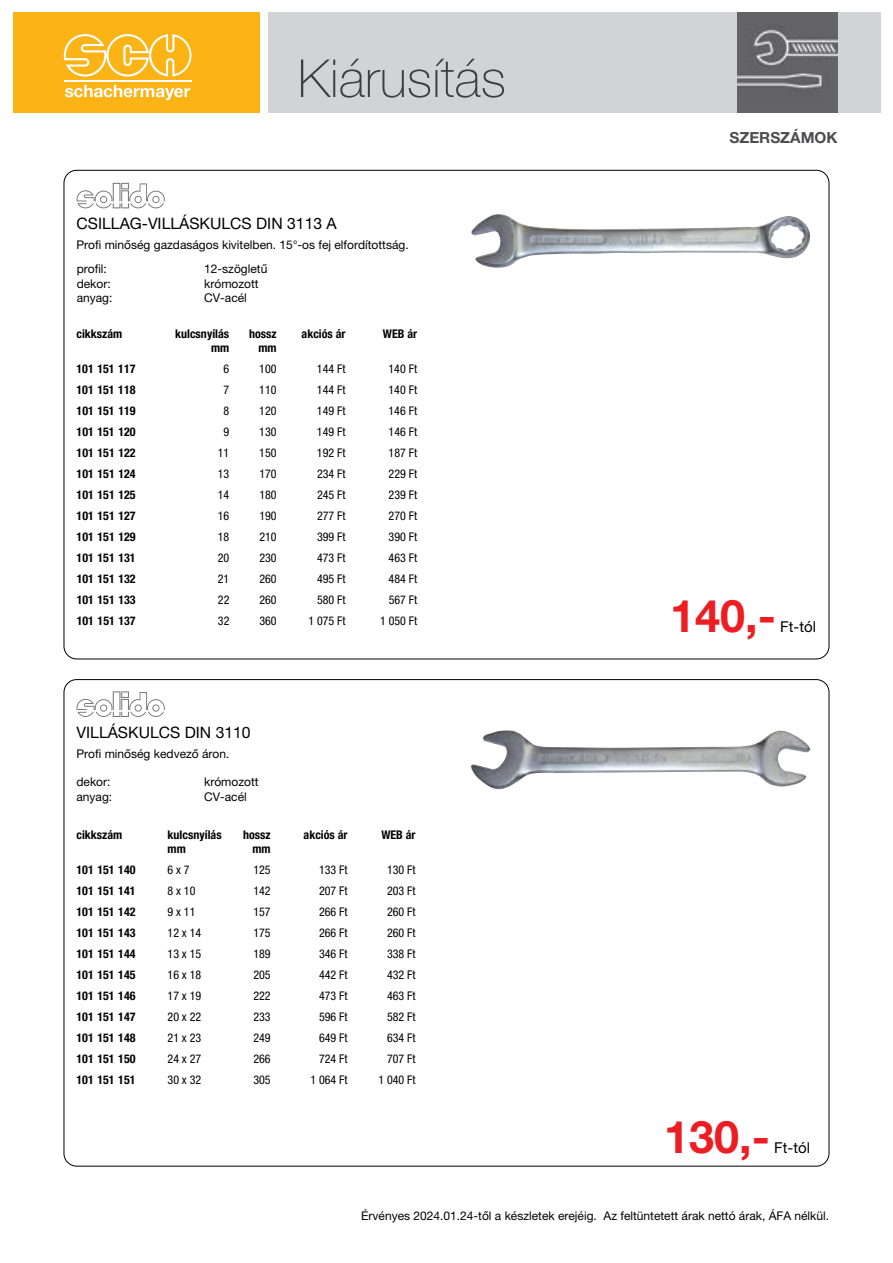
<style>
.page{position:relative;width:893px;height:1263px;background:#fff}
.page>*{position:absolute;margin:0;border:0;box-sizing:border-box;transform-origin:0 0}
.t1{font:100 52.5px "Helvetica Neue LT Pro";color:#4d4d4f}
.t2{font:700 45px "Helvetica Neue LT Pro";color:#ed1d24}
.t3{font:15.75px "Helvetica Neue LT Pro";color:#000}
.t4{font:700 15.3px "Helvetica Neue LT Pro";color:#4d4d4f}
.t5{font:15px "Helvetica Neue LT Pro";color:#000}
.t6{font:condensed 12px "Helvetica Neue LT Pro";color:#000}
.t7{font:700 condensed 12px/14.4px "Helvetica Neue LT Pro";color:#000;text-align:right}
.t8{font:12px "Helvetica Neue LT Pro";color:#000}
</style>
<div class="page">
<svg style="left:77px;top:183px;width:88px;height:25px"></svg>
<img style="left:471px;top:214px;width:339px;height:54px">
<svg style="left:77px;top:691px;width:88px;height:26px"></svg>
<img style="left:471px;top:730px;width:339px;height:60px">
<div style="left:13px;top:13px;width:246px;height:100px;background:#fcb316"></div>
<div style="left:268px;top:13px;width:612px;height:100px;background:#d1d3d4"></div>
<svg style="left:64px;top:34px;width:128px;height:43px"></svg>
<svg style="left:65px;top:85px;width:125px;height:15px"></svg>
<hr style="left:64px;top:81px;width:128px;height:1px;background:#fff">
<img style="left:737px;top:13px;width:100px;height:100px">
<h1 class="t1" style="left:298px;top:48px;width:210px">Kiárusítás</h1>
<h3 class="t3" style="left:77px;top:214px;width:262px">CSILLAG-VILLÁSKULCS DIN 3113 A</h3>
<p class="t8" style="left:77px;top:238px;width:334px">Profi minőség gazdaságos kivitelben. 15°-os fej elfordítottság.</p>
<p class="t8" style="left:77px;top:262px;width:32px">profil:</p>
<p class="t8" style="left:204px;top:262px;width:65px">12-szögletű</p>
<p class="t8" style="left:77px;top:276px;width:36px">dekor:</p>
<p class="t8" style="left:204px;top:276px;width:56px">krómozott</p>
<p class="t8" style="left:77px;top:291px;width:37px">anyag:</p>
<p class="t8" style="left:204px;top:291px;width:44px">CV-acél</p>
<p class="t7" style="left:77px;top:326px;width:47px">cikkszám</p>
<p class="t7" style="left:175px;top:326px;width:56px">kulcsnyílás mm</p>
<p class="t7" style="left:249px;top:326px;width:29px">hossz mm</p>
<p class="t7" style="left:302px;top:326px;width:45px">akciós ár</p>
<p class="t7" style="left:383px;top:326px;width:36px">WEB ár</p>
<p class="t7" style="left:77px;top:361px;width:61px">101 151 117</p>
<p class="t6" style="left:224px;top:362px;width:7px">6</p>
<p class="t6" style="left:259px;top:362px;width:19px">100</p>
<p class="t6" style="left:317px;top:362px;width:30px">144 Ft</p>
<p class="t6" style="left:388px;top:362px;width:30px">140 Ft</p>
<p class="t7" style="left:77px;top:382px;width:61px">101 151 118</p>
<p class="t6" style="left:224px;top:383px;width:7px">7</p>
<p class="t6" style="left:259px;top:383px;width:19px">110</p>
<p class="t6" style="left:317px;top:383px;width:30px">144 Ft</p>
<p class="t6" style="left:389px;top:383px;width:30px">140 Ft</p>
<p class="t7" style="left:77px;top:403px;width:61px">101 151 119</p>
<p class="t6" style="left:224px;top:404px;width:7px">8</p>
<p class="t6" style="left:259px;top:404px;width:19px">120</p>
<p class="t6" style="left:317px;top:404px;width:30px">149 Ft</p>
<p class="t6" style="left:389px;top:404px;width:30px">146 Ft</p>
<p class="t7" style="left:77px;top:424px;width:61px">101 151 120</p>
<p class="t6" style="left:224px;top:425px;width:7px">9</p>
<p class="t6" style="left:259px;top:425px;width:19px">130</p>
<p class="t6" style="left:317px;top:425px;width:30px">149 Ft</p>
<p class="t6" style="left:389px;top:425px;width:30px">146 Ft</p>
<p class="t7" style="left:77px;top:445px;width:61px">101 151 122</p>
<p class="t6" style="left:218px;top:446px;width:13px">11</p>
<p class="t6" style="left:259px;top:446px;width:19px">150</p>
<p class="t6" style="left:317px;top:446px;width:30px">192 Ft</p>
<p class="t6" style="left:389px;top:446px;width:30px">187 Ft</p>
<p class="t7" style="left:77px;top:466px;width:61px">101 151 124</p>
<p class="t6" style="left:218px;top:467px;width:13px">13</p>
<p class="t6" style="left:259px;top:467px;width:19px">170</p>
<p class="t6" style="left:317px;top:467px;width:30px">234 Ft</p>
<p class="t6" style="left:389px;top:467px;width:30px">229 Ft</p>
<p class="t7" style="left:77px;top:487px;width:61px">101 151 125</p>
<p class="t6" style="left:218px;top:488px;width:13px">14</p>
<p class="t6" style="left:259px;top:488px;width:19px">180</p>
<p class="t6" style="left:317px;top:488px;width:30px">245 Ft</p>
<p class="t6" style="left:389px;top:488px;width:30px">239 Ft</p>
<p class="t7" style="left:77px;top:508px;width:61px">101 151 127</p>
<p class="t6" style="left:218px;top:509px;width:13px">16</p>
<p class="t6" style="left:259px;top:509px;width:19px">190</p>
<p class="t6" style="left:317px;top:509px;width:30px">277 Ft</p>
<p class="t6" style="left:389px;top:509px;width:30px">270 Ft</p>
<p class="t7" style="left:77px;top:529px;width:61px">101 151 129</p>
<p class="t6" style="left:218px;top:530px;width:13px">18</p>
<p class="t6" style="left:259px;top:530px;width:19px">210</p>
<p class="t6" style="left:317px;top:530px;width:30px">399 Ft</p>
<p class="t6" style="left:389px;top:530px;width:30px">390 Ft</p>
<p class="t7" style="left:77px;top:550px;width:61px">101 151 131</p>
<p class="t6" style="left:218px;top:551px;width:13px">20</p>
<p class="t6" style="left:259px;top:551px;width:19px">230</p>
<p class="t6" style="left:317px;top:551px;width:30px">473 Ft</p>
<p class="t6" style="left:389px;top:551px;width:30px">463 Ft</p>
<p class="t7" style="left:77px;top:571px;width:61px">101 151 132</p>
<p class="t6" style="left:218px;top:572px;width:13px">21</p>
<p class="t6" style="left:259px;top:572px;width:19px">260</p>
<p class="t6" style="left:317px;top:572px;width:30px">495 Ft</p>
<p class="t6" style="left:389px;top:572px;width:30px">484 Ft</p>
<p class="t7" style="left:77px;top:592px;width:61px">101 151 133</p>
<p class="t6" style="left:218px;top:593px;width:13px">22</p>
<p class="t6" style="left:259px;top:593px;width:19px">260</p>
<p class="t6" style="left:317px;top:593px;width:30px">580 Ft</p>
<p class="t6" style="left:389px;top:593px;width:30px">567 Ft</p>
<p class="t7" style="left:77px;top:613px;width:61px">101 151 137</p>
<p class="t6" style="left:218px;top:614px;width:13px">32</p>
<p class="t6" style="left:259px;top:614px;width:19px">360</p>
<p class="t6" style="left:308px;top:614px;width:39px">1 075 Ft</p>
<p class="t6" style="left:380px;top:614px;width:39px">1 050 Ft</p>
<h3 class="t3" style="left:77px;top:722px;width:176px">VILLÁSKULCS DIN 3110</h3>
<p class="t8" style="left:77px;top:746px;width:154px">Profi minőség kedvező áron.</p>
<p class="t8" style="left:77px;top:775px;width:36px">dekor:</p>
<p class="t8" style="left:204px;top:775px;width:56px">krómozott</p>
<p class="t8" style="left:77px;top:789px;width:37px">anyag:</p>
<p class="t8" style="left:204px;top:789px;width:44px">CV-acél</p>
<p class="t7" style="left:77px;top:827px;width:47px">cikkszám</p>
<p class="t7" style="left:168px;top:827px;width:56px;text-align:left">kulcsnyílás mm</p>
<p class="t7" style="left:243px;top:827px;width:29px">hossz mm</p>
<p class="t7" style="left:304px;top:827px;width:45px">akciós ár</p>
<p class="t7" style="left:381px;top:827px;width:36px">WEB ár</p>
<p class="t7" style="left:77px;top:862px;width:61px">101 151 140</p>
<p class="t6" style="left:168px;top:863px;width:24px">6 x 7</p>
<p class="t6" style="left:253px;top:863px;width:19px">125</p>
<p class="t6" style="left:319px;top:863px;width:30px">133 Ft</p>
<p class="t6" style="left:387px;top:863px;width:30px">130 Ft</p>
<p class="t7" style="left:77px;top:883px;width:61px">101 151 141</p>
<p class="t6" style="left:168px;top:884px;width:29px">8 x 10</p>
<p class="t6" style="left:253px;top:884px;width:19px">142</p>
<p class="t6" style="left:319px;top:884px;width:30px">207 Ft</p>
<p class="t6" style="left:387px;top:884px;width:30px">203 Ft</p>
<p class="t7" style="left:77px;top:904px;width:61px">101 151 142</p>
<p class="t6" style="left:168px;top:905px;width:29px">9 x 11</p>
<p class="t6" style="left:253px;top:905px;width:19px">157</p>
<p class="t6" style="left:319px;top:905px;width:30px">266 Ft</p>
<p class="t6" style="left:387px;top:905px;width:30px">260 Ft</p>
<p class="t7" style="left:77px;top:925px;width:61px">101 151 143</p>
<p class="t6" style="left:168px;top:926px;width:35px">12 x 14</p>
<p class="t6" style="left:253px;top:926px;width:19px">175</p>
<p class="t6" style="left:319px;top:926px;width:30px">266 Ft</p>
<p class="t6" style="left:387px;top:926px;width:30px">260 Ft</p>
<p class="t7" style="left:77px;top:946px;width:61px">101 151 144</p>
<p class="t6" style="left:168px;top:947px;width:35px">13 x 15</p>
<p class="t6" style="left:253px;top:947px;width:19px">189</p>
<p class="t6" style="left:319px;top:947px;width:30px">346 Ft</p>
<p class="t6" style="left:387px;top:947px;width:30px">338 Ft</p>
<p class="t7" style="left:77px;top:967px;width:61px">101 151 145</p>
<p class="t6" style="left:168px;top:968px;width:35px">16 x 18</p>
<p class="t6" style="left:253px;top:968px;width:19px">205</p>
<p class="t6" style="left:319px;top:968px;width:30px">442 Ft</p>
<p class="t6" style="left:387px;top:968px;width:30px">432 Ft</p>
<p class="t7" style="left:77px;top:988px;width:61px">101 151 146</p>
<p class="t6" style="left:168px;top:989px;width:35px">17 x 19</p>
<p class="t6" style="left:253px;top:989px;width:19px">222</p>
<p class="t6" style="left:319px;top:989px;width:30px">473 Ft</p>
<p class="t6" style="left:387px;top:989px;width:30px">463 Ft</p>
<p class="t7" style="left:77px;top:1009px;width:61px">101 151 147</p>
<p class="t6" style="left:168px;top:1010px;width:35px">20 x 22</p>
<p class="t6" style="left:253px;top:1010px;width:19px">233</p>
<p class="t6" style="left:319px;top:1010px;width:30px">596 Ft</p>
<p class="t6" style="left:387px;top:1010px;width:30px">582 Ft</p>
<p class="t7" style="left:77px;top:1030px;width:61px">101 151 148</p>
<p class="t6" style="left:168px;top:1031px;width:35px">21 x 23</p>
<p class="t6" style="left:253px;top:1031px;width:19px">249</p>
<p class="t6" style="left:319px;top:1031px;width:30px">649 Ft</p>
<p class="t6" style="left:387px;top:1031px;width:30px">634 Ft</p>
<p class="t7" style="left:77px;top:1051px;width:61px">101 151 150</p>
<p class="t6" style="left:168px;top:1052px;width:35px">24 x 27</p>
<p class="t6" style="left:253px;top:1052px;width:19px">266</p>
<p class="t6" style="left:319px;top:1052px;width:30px">724 Ft</p>
<p class="t6" style="left:387px;top:1052px;width:30px">707 Ft</p>
<p class="t7" style="left:77px;top:1072px;width:61px">101 151 151</p>
<p class="t6" style="left:168px;top:1073px;width:35px">30 x 32</p>
<p class="t6" style="left:253px;top:1073px;width:19px">305</p>
<p class="t6" style="left:310px;top:1073px;width:39px">1 064 Ft</p>
<p class="t6" style="left:378px;top:1073px;width:39px">1 040 Ft</p>
<p class="t4" style="left:729px;top:128px;width:110px">SZERSZÁMOK</p>
<h2 class="t2" style="left:670px;top:588px;width:107px">140,-</h2>
<p class="t5" style="left:780px;top:617px;width:37px">Ft-tól</p>
<h2 class="t2" style="left:664px;top:1109px;width:107px">130,-</h2>
<p class="t5" style="left:774px;top:1139px;width:37px">Ft-tól</p>
<p class="t8" style="left:361px;top:1209px;width:469px">Érvényes 2024.01.24-től a készletek erejéig. Az feltüntetett árak nettó árak, ÁFA nélkül.</p>
</div>
